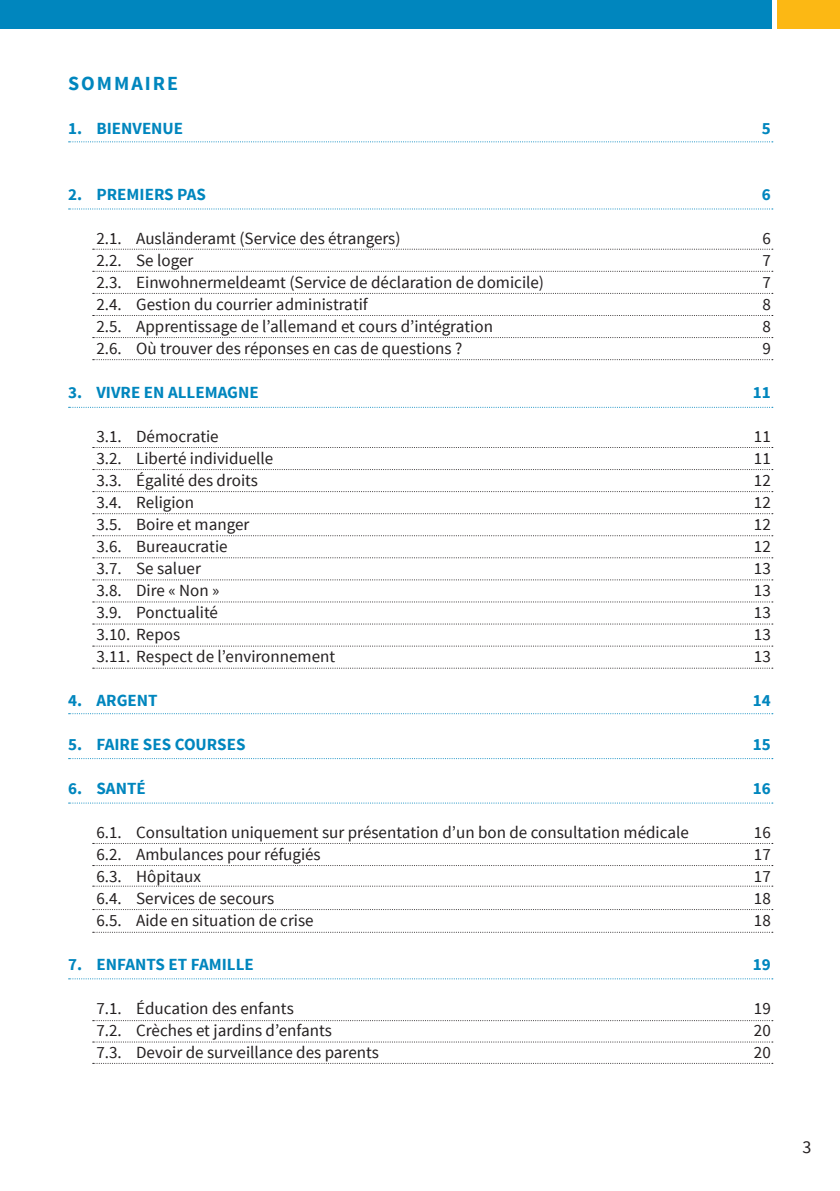
<style>
.page{position:relative;width:840px;height:1191px;background:#fff}
.page>*{position:absolute;margin:0;border:0;box-sizing:border-box;transform-origin:0 0}
.t1{font:700 20px "Source Sans Pro";letter-spacing:.1em;color:#0086be}
.t2{font:18px "Source Sans Pro";color:#231f20}
.t3{font:17px "Source Sans Pro";color:#231f20}
.t4{font:700 17px "Source Sans Pro";color:#0086be}
</style>
<div class="page">
<svg style="left:69px;top:141px;width:703px;height:1px"></svg>
<svg style="left:69px;top:208px;width:703px;height:1px"></svg>
<svg style="left:69px;top:407px;width:703px;height:1px"></svg>
<svg style="left:69px;top:713px;width:703px;height:1px"></svg>
<svg style="left:69px;top:758px;width:703px;height:1px"></svg>
<svg style="left:69px;top:802px;width:703px;height:1px"></svg>
<svg style="left:69px;top:978px;width:703px;height:1px"></svg>
<svg style="left:93px;top:293px;width:679px;height:1px"></svg>
<svg style="left:93px;top:885px;width:679px;height:1px"></svg>
<svg style="left:93px;top:1062px;width:677px;height:1px"></svg>
<svg style="left:93px;top:491px;width:679px;height:1px"></svg>
<svg style="left:93px;top:623px;width:679px;height:1px"></svg>
<svg style="left:93px;top:249px;width:679px;height:1px"></svg>
<svg style="left:93px;top:843px;width:679px;height:1px"></svg>
<svg style="left:93px;top:1020px;width:679px;height:1px"></svg>
<svg style="left:93px;top:447px;width:679px;height:1px"></svg>
<svg style="left:93px;top:579px;width:679px;height:1px"></svg>
<svg style="left:93px;top:359px;width:679px;height:1px"></svg>
<svg style="left:93px;top:557px;width:679px;height:1px"></svg>
<svg style="left:93px;top:337px;width:679px;height:1px"></svg>
<svg style="left:93px;top:931px;width:679px;height:1px"></svg>
<svg style="left:93px;top:535px;width:679px;height:1px"></svg>
<svg style="left:93px;top:667px;width:679px;height:1px"></svg>
<svg style="left:93px;top:271px;width:679px;height:1px"></svg>
<svg style="left:93px;top:865px;width:679px;height:1px"></svg>
<svg style="left:93px;top:1041px;width:679px;height:1px"></svg>
<svg style="left:93px;top:469px;width:679px;height:1px"></svg>
<svg style="left:93px;top:601px;width:679px;height:1px"></svg>
<svg style="left:93px;top:315px;width:679px;height:1px"></svg>
<svg style="left:93px;top:909px;width:679px;height:1px"></svg>
<svg style="left:93px;top:513px;width:679px;height:1px"></svg>
<svg style="left:93px;top:645px;width:679px;height:1px"></svg>
<div style="left:0;top:0;width:771px;height:28px;background:#0086be"></div>
<div style="left:777px;top:0;width:62px;height:28px;background:#fcb814"></div>
<p class="t1" style="left:68px;top:71px;width:112px">SOMMAIRE</p>
<p class="t4" style="left:68px;top:117px;width:117px">1. BIENVENUE</p>
<p class="t4" style="left:761px;top:117px;width:10px">5</p>
<p class="t4" style="left:68px;top:183px;width:139px">2. PREMIERS PAS</p>
<p class="t4" style="left:761px;top:183px;width:10px">6</p>
<p class="t3" style="left:96px;top:228px;width:305px">2.1. Ausländeramt (Service des étrangers)</p>
<p class="t3" style="left:762px;top:228px;width:10px">6</p>
<p class="t3" style="left:96px;top:250px;width:98px">2.2. Se loger</p>
<p class="t3" style="left:762px;top:250px;width:10px">7</p>
<p class="t3" style="left:96px;top:272px;width:449px">2.3. Einwohnermeldeamt (Service de déclaration de domicile)</p>
<p class="t3" style="left:762px;top:272px;width:10px">7</p>
<p class="t3" style="left:96px;top:294px;width:273px">2.4. Gestion du courrier administratif</p>
<p class="t3" style="left:762px;top:294px;width:10px">8</p>
<p class="t3" style="left:96px;top:316px;width:398px">2.5. Apprentissage de l’allemand et cours d’intégration</p>
<p class="t3" style="left:762px;top:316px;width:10px">8</p>
<p class="t3" style="left:96px;top:338px;width:367px">2.6. Où trouver des réponses en cas de questions ?</p>
<p class="t3" style="left:762px;top:338px;width:10px">9</p>
<p class="t4" style="left:68px;top:381px;width:192px">3. VIVRE EN ALLEMAGNE</p>
<p class="t4" style="left:752px;top:381px;width:19px">11</p>
<p class="t3" style="left:96px;top:426px;width:124px">3.1. Démocratie</p>
<p class="t3" style="left:753px;top:426px;width:18px">11</p>
<p class="t3" style="left:96px;top:448px;width:178px">3.2. Liberté individuelle</p>
<p class="t3" style="left:753px;top:448px;width:18px">11</p>
<p class="t3" style="left:96px;top:470px;width:163px">3.3. Égalité des droits</p>
<p class="t3" style="left:753px;top:470px;width:18px">12</p>
<p class="t3" style="left:96px;top:492px;width:99px">3.4. Religion</p>
<p class="t3" style="left:753px;top:492px;width:18px">12</p>
<p class="t3" style="left:96px;top:514px;width:154px">3.5. Boire et manger</p>
<p class="t3" style="left:753px;top:514px;width:18px">12</p>
<p class="t3" style="left:96px;top:536px;width:133px">3.6. Bureaucratie</p>
<p class="t3" style="left:753px;top:536px;width:18px">12</p>
<p class="t3" style="left:96px;top:558px;width:106px">3.7. Se saluer</p>
<p class="t3" style="left:753px;top:558px;width:18px">13</p>
<p class="t3" style="left:96px;top:580px;width:124px">3.8. Dire « Non »</p>
<p class="t3" style="left:753px;top:580px;width:18px">13</p>
<p class="t3" style="left:96px;top:602px;width:123px">3.9. Ponctualité</p>
<p class="t3" style="left:753px;top:602px;width:18px">13</p>
<p class="t3" style="left:96px;top:624px;width:85px">3.10. Repos</p>
<p class="t3" style="left:753px;top:624px;width:18px">13</p>
<p class="t3" style="left:96px;top:646px;width:240px">3.11. Respect de l’environnement</p>
<p class="t3" style="left:753px;top:646px;width:18px">13</p>
<p class="t4" style="left:68px;top:689px;width:91px">4. ARGENT</p>
<p class="t4" style="left:752px;top:689px;width:19px">14</p>
<p class="t4" style="left:68px;top:733px;width:179px">5. FAIRE SES COURSES</p>
<p class="t4" style="left:752px;top:733px;width:19px">15</p>
<p class="t4" style="left:68px;top:777px;width:79px">6. SANTÉ</p>
<p class="t4" style="left:752px;top:777px;width:19px">16</p>
<p class="t3" style="left:96px;top:822px;width:593px">6.1. Consultation uniquement sur présentation d’un bon de consultation médicale</p>
<p class="t3" style="left:753px;top:822px;width:18px">16</p>
<p class="t3" style="left:96px;top:844px;width:226px">6.2. Ambulances pour réfugiés</p>
<p class="t3" style="left:753px;top:844px;width:18px">17</p>
<p class="t3" style="left:96px;top:866px;width:106px">6.3. Hôpitaux</p>
<p class="t3" style="left:753px;top:866px;width:18px">17</p>
<p class="t3" style="left:96px;top:888px;width:179px">6.4. Services de secours</p>
<p class="t3" style="left:753px;top:888px;width:18px">18</p>
<p class="t3" style="left:96px;top:910px;width:219px">6.5. Aide en situation de crise</p>
<p class="t3" style="left:753px;top:910px;width:18px">18</p>
<p class="t4" style="left:68px;top:953px;width:187px">7. ENFANTS ET FAMILLE</p>
<p class="t4" style="left:752px;top:953px;width:19px">19</p>
<p class="t3" style="left:96px;top:998px;width:199px">7.1. Éducation des enfants</p>
<p class="t3" style="left:753px;top:998px;width:18px">19</p>
<p class="t3" style="left:96px;top:1020px;width:237px">7.2. Crèches et jardins d’enfants</p>
<p class="t3" style="left:753px;top:1020px;width:18px">20</p>
<p class="t3" style="left:96px;top:1042px;width:284px">7.3. Devoir de surveillance des parents</p>
<p class="t3" style="left:753px;top:1042px;width:18px">20</p>
<p class="t2" style="left:802px;top:1136px;width:10px">3</p>
</div>
